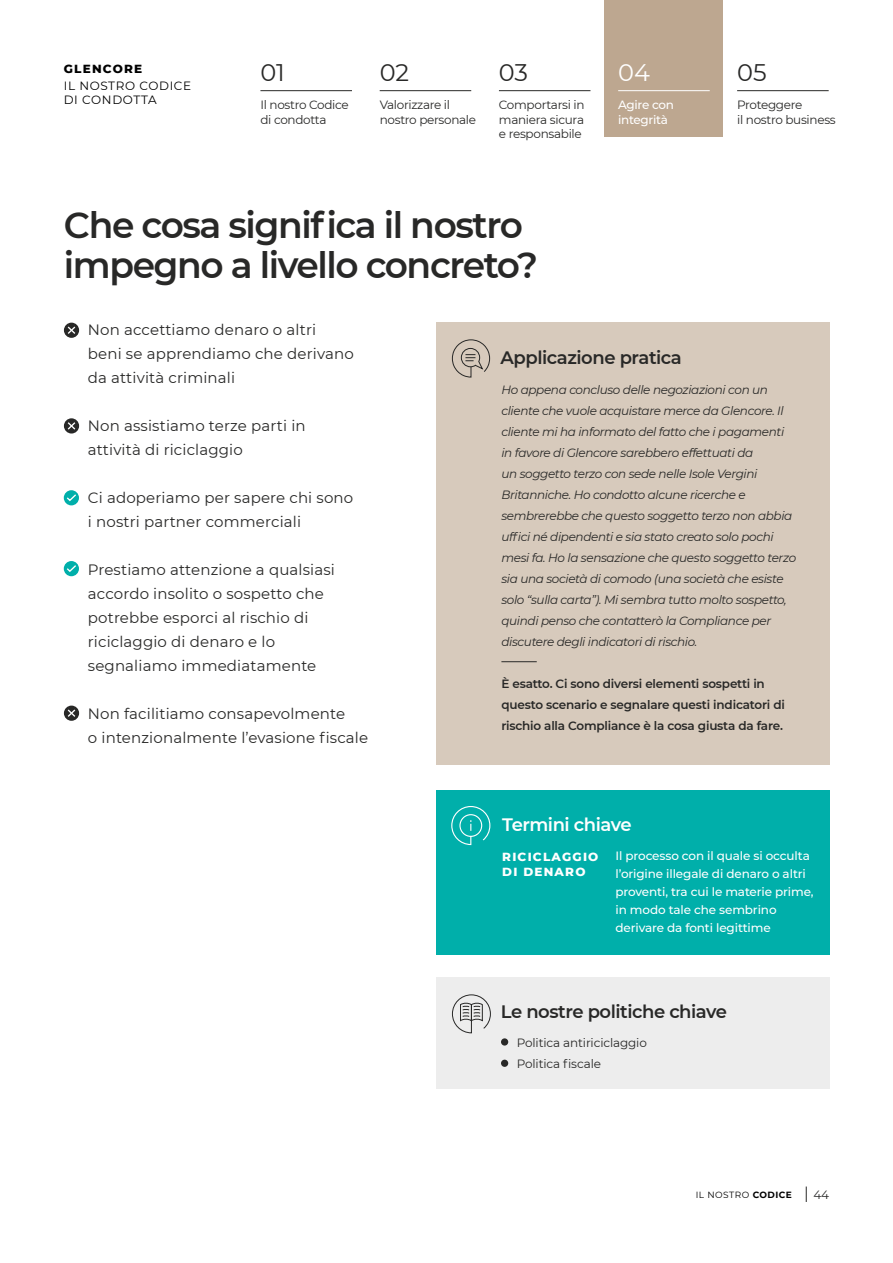
<style>
.page{position:relative;width:893px;height:1263px;background:#fff}
.page>*{position:absolute;margin:0;border:0;box-sizing:border-box;transform-origin:0 0}
.t1{font:600 36px/40.5px "Montserrat";letter-spacing:-.04em;color:#282827}
.t2{font:24px "Montserrat";color:#282827}
.t3{font:24px "Montserrat";color:#fff}
.t4{font:600 18px "Montserrat";letter-spacing:-.025em;color:#282827}
.t5{font:600 18px "Montserrat";letter-spacing:-.025em;color:#fff}
.t6{font:15px/24px "Montserrat";letter-spacing:.01em;color:#282827}
.t7{font:italic 12px/21px "Montserrat";letter-spacing:-.03em;color:#282827}
.t8{font:12px/14.4px "Montserrat";letter-spacing:-.025em;color:#282827}
.t9{font:500 12px/18px "Montserrat";letter-spacing:-.01em;color:#fff}
.t10{font:600 12px/21px "Montserrat";letter-spacing:-.015em;color:#282827}
.t11{font:12px/14.4px "Montserrat";letter-spacing:.05em;color:#000}
.t12{font:800 12px/14.4px "Montserrat";letter-spacing:.1em;color:#fff}
.t13{font:800 12px "Montserrat";letter-spacing:.1em;color:#000}
.t14{font:9px "Montserrat";letter-spacing:.05em;color:#000}
.s1{font-weight:700}
</style>
<div class="page">
<div style="left:436px;top:978px;width:393px;height:111px;background:#ededed"></div>
<svg style="left:452px;top:994px;width:39px;height:39px"></svg>
<div style="left:501px;top:1038px;width:7px;height:7px;background:#282827;border-radius:50%"></div>
<div style="left:501px;top:1060px;width:7px;height:7px;background:#282827;border-radius:50%"></div>
<div style="left:64px;top:490px;width:15px;height:15px;background:#00afaa;border-radius:50%"></div>
<svg style="left:65px;top:493px;width:13px;height:9px"></svg>
<svg style="left:64px;top:561px;width:15px;height:15px"></svg>
<svg style="left:65px;top:564px;width:13px;height:9px"></svg>
<div style="left:64px;top:323px;width:15px;height:15px;background:#282827;border-radius:50%"></div>
<svg style="left:67px;top:326px;width:9px;height:8px"></svg>
<svg style="left:64px;top:418px;width:15px;height:15px"></svg>
<svg style="left:66px;top:421px;width:11px;height:10px"></svg>
<div style="left:64px;top:706px;width:15px;height:15px;background:#282827;border-radius:50%"></div>
<svg style="left:67px;top:709px;width:9px;height:8px"></svg>
<div style="left:436px;top:322px;width:393px;height:443px;background:#d7cabc"></div>
<div style="left:436px;top:791px;width:393px;height:164px;background:#00afaa"></div>
<svg style="left:451px;top:806px;width:40px;height:40px"></svg>
<div style="left:459px;top:814px;width:23px;height:23px;border:1px solid #fff;border-radius:50%"></div>
<svg style="left:452px;top:339px;width:38px;height:39px"></svg>
<hr style="left:501px;top:661px;width:36px;height:1px;background:#282827">
<div style="left:604px;top:0;width:118px;height:136px;background:#bda790"></div>
<hr style="left:737px;top:90px;width:92px;height:1px;background:#282827">
<hr style="left:618px;top:90px;width:92px;height:1px;background:#fff">
<hr style="left:499px;top:90px;width:91px;height:1px;background:#282827">
<hr style="left:380px;top:90px;width:91px;height:1px;background:#282827">
<hr style="left:260px;top:90px;width:92px;height:1px;background:#282827">
<svg style="left:806px;top:1186px;width:1px;height:16px"></svg>
<p class="t13" style="left:64px;top:60px;width:80px">GLENCORE</p>
<p class="t11" style="left:64px;top:78px;width:129px">IL NOSTRO CODICE<br>DI CONDOTTA</p>
<h2 class="t2" style="left:260px;top:56px;width:26px">01</h2>
<p class="t8" style="left:260px;top:98px;width:90px">Il nostro Codice di condotta</p>
<h2 class="t2" style="left:380px;top:56px;width:31px">02</h2>
<p class="t8" style="left:380px;top:98px;width:98px">Valorizzare il nostro personale</p>
<h2 class="t2" style="left:499px;top:56px;width:31px">03</h2>
<p class="t8" style="left:499px;top:98px;width:87px;text-align:justify">Comportarsi in maniera sicura e responsabile</p>
<h2 class="t3" style="left:618px;top:56px;width:33px">04</h2>
<p class="t9" style="left:618px;top:97px;width:57px;line-height:14.4px">Agire con integrità</p>
<h2 class="t2" style="left:737px;top:56px;width:31px">05</h2>
<p class="t8" style="left:737px;top:98px;width:100px">Proteggere<br>il nostro business</p>
<h1 class="t1" style="left:64px;top:203px;width:476px">Che cosa significa il nostro impegno a livello concreto?</h1>
<p class="t6" style="left:88px;top:317px;width:267px">Non accettiamo denaro o altri<br>beni se apprendiamo che derivano da attività criminali</p>
<p class="t6" style="left:88px;top:413px;width:219px">Non assistiamo terze parti in attività di riciclaggio</p>
<p class="t6" style="left:88px;top:485px;width:267px">Ci adoperiamo per sapere chi sono i nostri partner commerciali</p>
<p class="t6" style="left:88px;top:557px;width:249px">Prestiamo attenzione a qualsiasi accordo insolito o sospetto che potrebbe esporci al rischio di riciclaggio di denaro e lo segnaliamo immediatamente</p>
<p class="t6" style="left:88px;top:701px;width:282px">Non facilitiamo consapevolmente<br>o intenzionalmente l’evasione fiscale</p>
<h3 class="t4" style="left:501px;top:345px;width:183px">Applicazione pratica</h3>
<p class="t7" style="left:501px;top:379px;width:296px">Ho appena concluso delle negoziazioni con un cliente che vuole acquistare merce da Glencore. Il cliente mi ha informato del fatto che i pagamenti in favore di Glencore sarebbero effettuati da<br>un soggetto terzo con sede nelle Isole Vergini Britanniche. Ho condotto alcune ricerche e sembrerebbe che questo soggetto terzo non abbia uffici né dipendenti e sia stato creato solo pochi mesi fa. Ho la sensazione che questo soggetto terzo sia una società di comodo (una società che esiste solo “sulla carta”). Mi sembra tutto molto sospetto, quindi penso che contatterò la Compliance per discutere degli indicatori di rischio.</p>
<p class="t10" style="left:501px;top:673px;width:285px">È esatto. Ci sono diversi elementi sospetti in questo scenario e segnalare questi indicatori di rischio alla Compliance è la cosa giusta da fare.</p>
<h3 class="t5" style="left:502px;top:812px;width:131px">Termini chiave</h3>
<p class="t9" style="left:615px;top:846px;width:200px">Il processo con il quale si occulta l’origine illegale di denaro o altri proventi, tra cui le materie prime, in modo tale che sembrino derivare da fonti legittime</p>
<p class="t12" style="left:502px;top:849px;width:98px">RICICLAGGIO<br>DI DENARO</p>
<h3 class="t4" style="left:501px;top:999px;width:228px">Le nostre politiche chiave</h3>
<p class="t8" style="left:517px;top:1032px;width:132px;line-height:21px">Politica antiriciclaggio<br>Politica fiscale</p>
<p class="t14" style="left:696px;top:1188px;width:98px">IL NOSTRO <span class="s1">CODICE</span></p>
<p class="t8" style="left:813px;top:1187px;width:17px">44</p>
</div>
